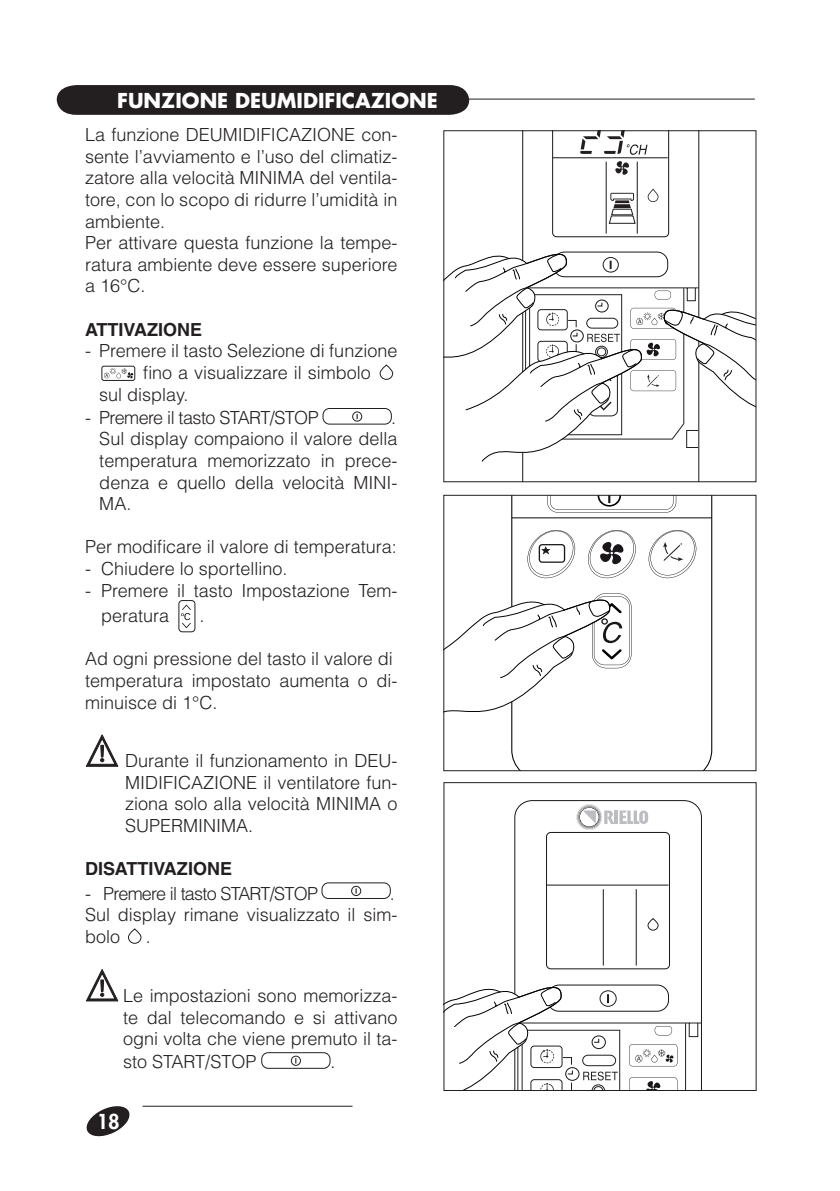
<style>
.page{position:relative;width:840px;height:1191px;background:#fff}
.page>*{position:absolute;margin:0;border:0;box-sizing:border-box;transform-origin:0 0}
.t1{font:700 20px "Futura Std";color:#fff}
.t2{font:800 20px "Futura Std";color:#fff}
.t3{font:300 18px/21.6px "Helvetica LT Std";color:#231f20}
.t4{font:700 18px "Helvetica LT Std";color:#231f20}
.t5{font:300 18px "Helvetica LT Std";letter-spacing:-.03em;color:#231f20}
.t6{font:300 18px "Helvetica LT Std";letter-spacing:-.04em;color:#231f20}
</style>
<div class="page">
<svg style="left:86px;top:1106px;width:44px;height:31px"></svg>
<div style="left:101px;top:366px;width:34px;height:15px;border:1px solid #231f20;border-radius:2px"></div>
<svg style="left:104px;top:368px;width:29px;height:10px"></svg>
<div style="left:379px;top:364px;width:14px;height:16px;border:1px solid #231f20;border-radius:6px"></div>
<div style="left:352px;top:411px;width:10px;height:10px;border:1px solid #231f20;border-radius:50%"></div>
<div style="left:322px;top:408px;width:69px;height:16px;border:1px solid #231f20;border-radius:6px"></div>
<svg style="left:181px;top:604px;width:10px;height:24px"></svg>
<div style="left:178px;top:600px;width:17px;height:32px;border:1px solid #231f20;border-radius:3px"></div>
<svg style="left:86px;top:734px;width:33px;height:33px"></svg>
<div style="left:351px;top:886px;width:10px;height:10px;border:1px solid #231f20;border-radius:50%"></div>
<div style="left:321px;top:882px;width:69px;height:16px;border:1px solid #231f20;border-radius:6px"></div>
<div style="left:128px;top:928px;width:13px;height:15px;border:1px solid #231f20;border-radius:6px"></div>
<svg style="left:86px;top:969px;width:33px;height:32px"></svg>
<div style="left:291px;top:1055px;width:9px;height:10px;border:1px solid #231f20;border-radius:50%"></div>
<div style="left:261px;top:1052px;width:69px;height:16px;border:1px solid #231f20;border-radius:6px"></div>
<svg style="left:445px;top:132px;width:308px;height:348px"></svg>
<div style="left:443px;top:130px;width:312px;height:352px;border:1px solid #231f20"></div>
<svg style="left:511px;top:497px;width:200px;height:272px"></svg>
<hr style="left:511px;top:517px;width:200px;height:1px;background:#000">
<svg style="left:526px;top:529px;width:49px;height:52px"></svg>
<svg style="left:587px;top:529px;width:49px;height:49px"></svg>
<svg style="left:445px;top:590px;width:186px;height:153px"></svg>
<svg style="left:647px;top:529px;width:49px;height:52px"></svg>
<div style="left:443px;top:495px;width:312px;height:276px;border:1px solid #231f20"></div>
<svg style="left:514px;top:800px;width:187px;height:84px"></svg>
<svg style="left:443px;top:884px;width:258px;height:207px"></svg>
<div style="left:647px;top:918px;width:11px;height:12px;border:1px solid #231f20;border-radius:5px"></div>
<svg style="left:576px;top:804px;width:71px;height:26px"></svg>
<hr style="left:367px;top:99px;width:387px;height:1px;background:#231f20">
<svg style="left:57px;top:85px;width:412px;height:30px;background:#282425"></svg>
<hr style="left:142px;top:1105px;width:210px;height:1px;background:#231f20">
<p class="t1" style="left:117px;top:87px;width:322px">FUNZIONE DEUMIDIFICAZIONE</p>
<p class="t3" style="left:85px;top:124px;width:313px">La funzione DEUMIDIFICAZIONE con&shy;sente l’avviamento e l’uso del climatiz&shy;zatore alla velocità MINIMA del ventila&shy;tore, con lo scopo di ridurre l’umidità in ambiente.<br>Per attivare questa funzione la tempe&shy;ratura ambiente deve essere superiore a 16°C.</p>
<p class="t4" style="left:85px;top:318px;width:118px">ATTIVAZIONE</p>
<p class="t3" style="left:85px;top:340px;width:313px">- Premere il tasto Selezione di funzione</p>
<p class="t3" style="left:143px;top:362px;width:229px">fino a visualizzare il simbolo</p>
<p class="t3" style="left:99px;top:383px;width:91px">sul display.</p>
<p class="t5" style="left:85px;top:406px;width:235px">- Premere il tasto START/STOP</p>
<p class="t3" style="left:99px;top:406px;width:299px;text-align:justify;text-indent:291px">.<br>Sul display compaiono il valore della temperatura memorizzato in prece&shy;denza e quello della velocità MINI-MA.</p>
<p class="t3" style="left:85px;top:536px;width:313px">Per modificare il valore di temperatura:</p>
<p class="t3" style="left:85px;top:558px;width:204px">- Chiudere lo sportellino.</p>
<p class="t3" style="left:101px;top:577px;width:297px;line-height:25.4px;text-indent:-16px">- Premere il tasto Impostazione Tem&shy;peratura</p>
<p class="t3" style="left:199px;top:605px;width:7px">.</p>
<p class="t3" style="left:85px;top:648px;width:313px">Ad ogni pressione del tasto il valore di temperatura impostato aumenta o di&shy;minuisce di 1°C.</p>
<p class="t3" style="left:125px;top:750px;width:273px;text-align:justify">Durante il funzionamento in DEU-MIDIFICAZIONE il ventilatore fun&shy;ziona solo alla velocità MINIMA o SUPERMINIMA.</p>
<p class="t4" style="left:85px;top:858px;width:148px">DISATTIVAZIONE</p>
<p class="t6" style="left:85px;top:882px;width:234px">- Premere il tasto START/STOP</p>
<p class="t3" style="left:85px;top:882px;width:313px;text-indent:304px">.<br>Sul display rimane visualizzato il sim&shy;bolo</p>
<p class="t3" style="left:146px;top:926px;width:7px">.</p>
<p class="t3" style="left:123px;top:984px;width:275px;text-align:justify">Le impostazioni sono memorizza&shy;te dal telecomando e si attivano ogni volta che viene premuto il ta&shy;sto START/STOP</p>
<p class="t3" style="left:330px;top:1050px;width:7px">.</p>
<p class="t2" style="left:97px;top:1108px;width:25px">18</p>
</div>
